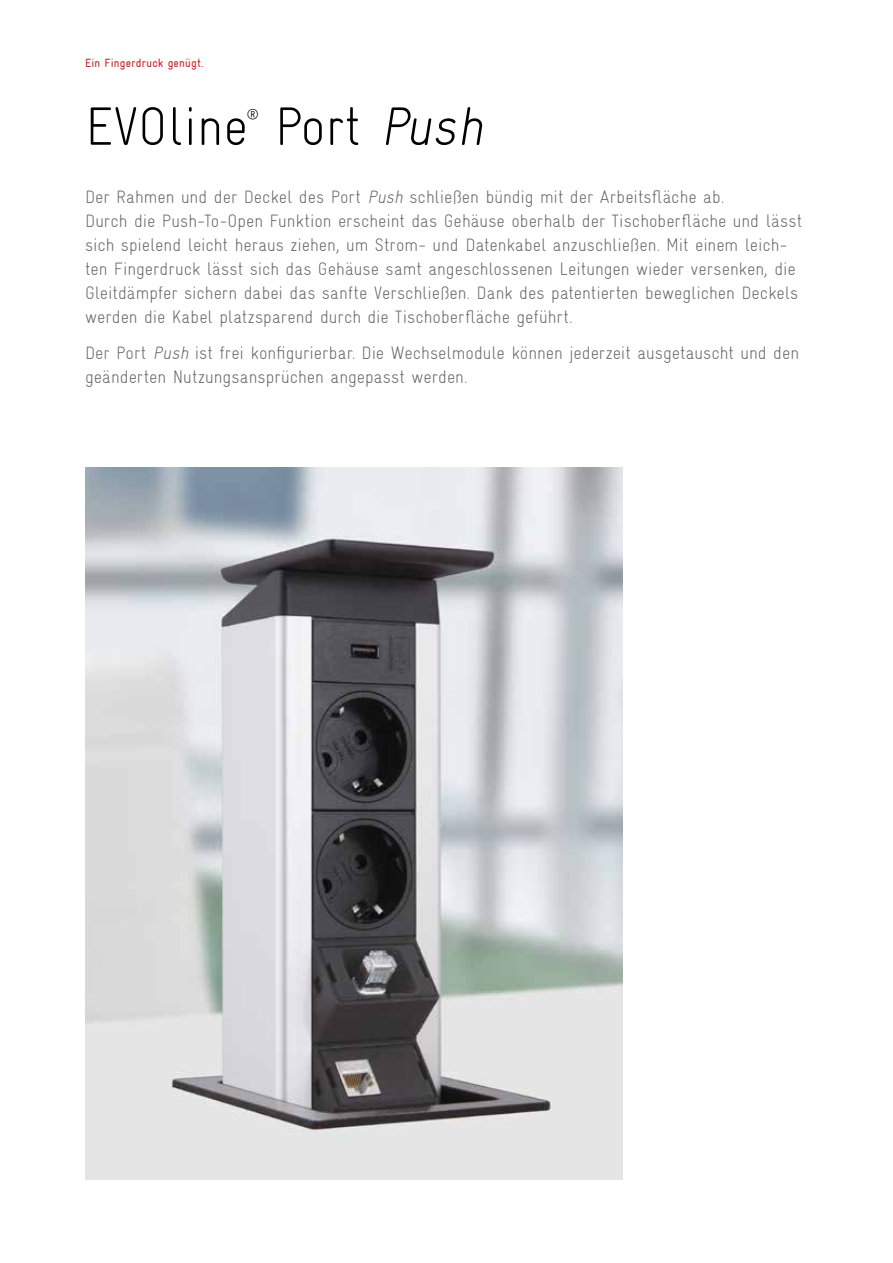
<style>
.page{position:relative;width:893px;height:1263px;background:#fff}
.page>*{position:absolute;margin:0;border:0;box-sizing:border-box;transform-origin:0 0}
.t1{font:300 condensed 54px "Gravur";color:#000}
.t2{font:300 condensed 18px/24px "Gravur";color:#646363}
.t3{font:300 condensed 13.95px "Gravur";color:#000}
.t4{font:condensed 12px "Gravur";letter-spacing:.02em;color:#cd171a}
.s1{font-style:italic}
</style>
<div class="page">
<img style="left:85px;top:468px;width:538px;height:711px">
<p class="t4" style="left:85px;top:56px;width:120px">Ein Fingerdruck genügt.</p>
<h1 class="t1" style="left:85px;top:96px;width:165px">EVOline</h1>
<p class="t3" style="left:246px;top:106px;width:14px">®</p>
<h1 class="t1" style="left:275px;top:96px;width:219px">Port <span class="s1">Push</span></h1>
<p class="t2" style="left:85px;top:185px;width:719px">Der Rahmen und der Deckel des Port <span class="s1">Push</span> schließen bündig mit der Arbeitsfläche ab.<br>Durch die Push-To-Open Funktion erscheint das Gehäuse oberhalb der Tischoberfläche und lässt sich spielend leicht heraus ziehen, um Strom- und Datenkabel anzuschließen. Mit einem leich&shy;ten Fingerdruck lässt sich das Gehäuse samt angeschlossenen Leitungen wieder versenken, die Gleitdämpfer sichern dabei das sanfte Verschließen. Dank des patentierten beweglichen Deckels werden die Kabel platzsparend durch die Tischoberfläche geführt.</p>
<p class="t2" style="left:85px;top:341px;width:716px">Der Port <span class="s1">Push</span> ist frei konfigurierbar. Die Wechselmodule können jederzeit ausgetauscht und den geänderten Nutzungsansprüchen angepasst werden.</p>
</div>
